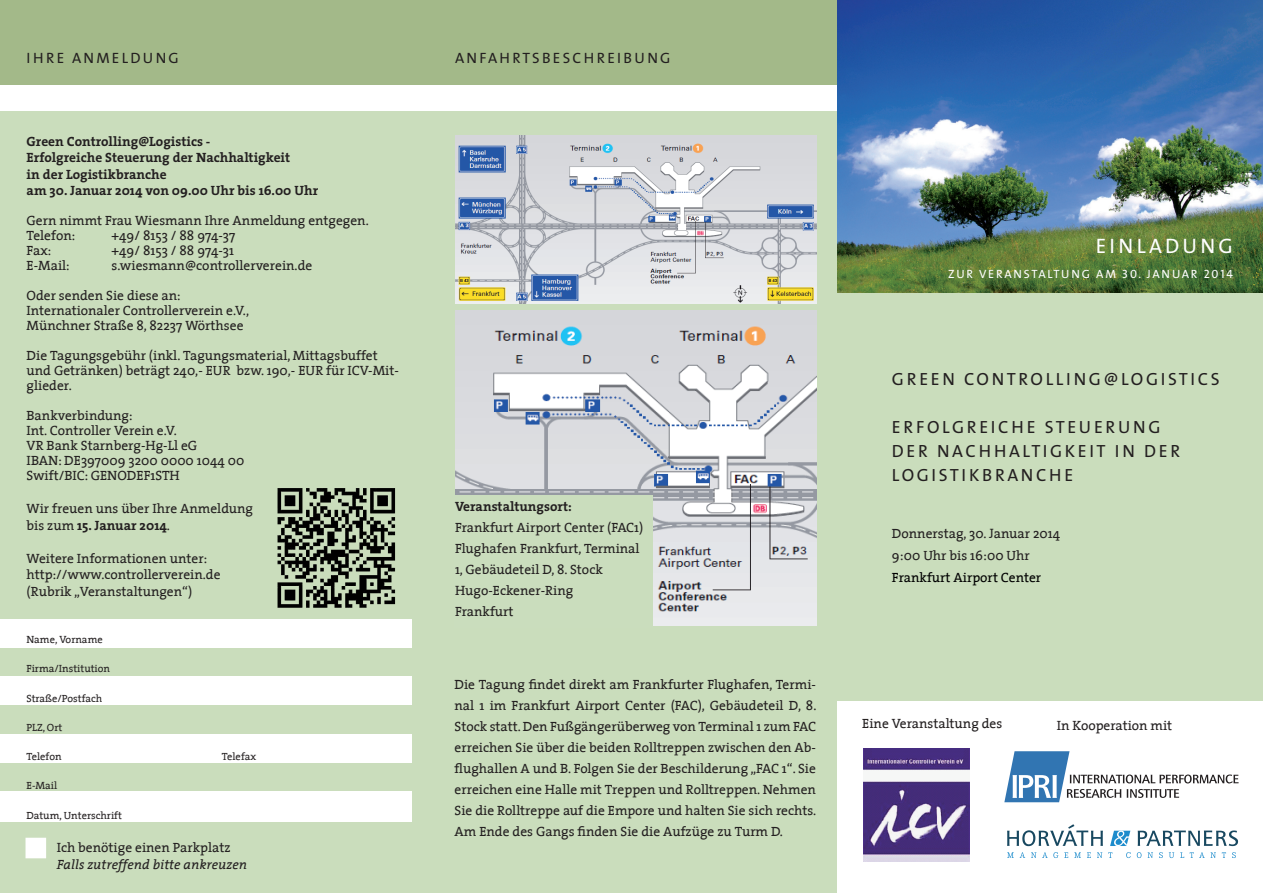
<style>
.page{position:relative;width:1263px;height:893px;background:#caddbc}
.page>*{position:absolute;margin:0;border:0;box-sizing:border-box;transform-origin:0 0}
.t1{font:21px "The Sans Caps";letter-spacing:.15em;color:#fff}
.t2{font:17.7px/24px "The Sans Caps";letter-spacing:.15em;color:#231f20}
.t3{font:15px "The Sans Caps";letter-spacing:.15em;color:#231f20}
.t4{font:13.5px/21px "The Serif";color:#231f20}
.t5{font:700 13.5px/16.5px "The Serif";color:#231f20}
.t6{font:italic 13.5px "The Serif";color:#231f20}
.t7{font:13.5px "The Serif";color:#000}
.t8{font:12px "The Sans Caps";letter-spacing:.15em;color:#fff}
.t9{font:10.5px "The Serif";color:#231f20}
.s1{font-weight:700}
</style>
<div class="page">
<div style="left:838px;top:702px;width:425px;height:191px;background:#fff"></div>
<div style="left:0;top:791px;width:411px;height:30px;background:#fff"></div>
<div style="left:0;top:734px;width:411px;height:29px;background:#fff"></div>
<div style="left:0;top:676px;width:411px;height:29px;background:#fff"></div>
<div style="left:0;top:619px;width:411px;height:29px;background:#fff"></div>
<div style="left:0;top:0;width:1263px;height:85px;background:#a3b989"></div>
<div style="left:0;top:85px;width:842px;height:26px;background:#fff"></div>
<svg style="left:1004px;top:751px;width:234px;height:51px"></svg>
<img style="left:838px;top:0;width:425px;height:293px">
<img style="left:864px;top:749px;width:105px;height:112px">
<svg style="left:1007px;top:824px;width:96px;height:22px"></svg>
<svg style="left:1138px;top:830px;width:100px;height:16px"></svg>
<svg style="left:1007px;top:852px;width:7px;height:6px"></svg>
<svg style="left:1020px;top:852px;width:5px;height:6px"></svg>
<svg style="left:1031px;top:852px;width:5px;height:6px"></svg>
<svg style="left:1042px;top:852px;width:16px;height:6px"></svg>
<svg style="left:1064px;top:852px;width:4px;height:6px"></svg>
<svg style="left:1074px;top:852px;width:7px;height:6px"></svg>
<svg style="left:1087px;top:852px;width:4px;height:6px"></svg>
<svg style="left:1097px;top:852px;width:5px;height:6px"></svg>
<svg style="left:1108px;top:852px;width:4px;height:6px"></svg>
<svg style="left:1126px;top:852px;width:4px;height:6px"></svg>
<svg style="left:1137px;top:852px;width:4px;height:6px"></svg>
<svg style="left:1148px;top:852px;width:5px;height:6px"></svg>
<svg style="left:1159px;top:852px;width:4px;height:6px"></svg>
<svg style="left:1169px;top:852px;width:5px;height:6px"></svg>
<svg style="left:1180px;top:852px;width:4px;height:6px"></svg>
<svg style="left:1190px;top:852px;width:26px;height:6px"></svg>
<svg style="left:1222px;top:852px;width:4px;height:6px"></svg>
<svg style="left:1232px;top:852px;width:4px;height:6px"></svg>
<svg style="left:1110px;top:830px;width:20px;height:16px"></svg>
<img style="left:455px;top:135px;width:361px;height:169px">
<img style="left:455px;top:310px;width:361px;height:316px">
<div style="left:26px;top:838px;width:19px;height:20px;background:#fff"></div>
<div style="left:454px;top:495px;width:199px;height:132px;background:#caddbd"></div>
<img style="left:277px;top:488px;width:119px;height:120px">
<p class="t3" style="left:27px;top:46px;width:154px">IHRE ANMELDUNG</p>
<p class="t3" style="left:455px;top:46px;width:217px">ANFAHRTSBESCHREIBUNG</p>
<p class="t5" style="left:27px;top:133px;width:293px">Green Controlling@Logistics -<br>Erfolgreiche Steuerung der Nachhaltigkeit<br>in der Logistikbranche<br>am 30. Januar 2014 von 09.00 Uhr bis 16.00 Uhr</p>
<p class="t4" style="left:27px;top:213px;width:344px;line-height:15px">Gern nimmt Frau Wiesmann Ihre Anmeldung entgegen.<br>Telefon:</p>
<p class="t4" style="left:112px;top:225px;width:125px">+49/ 8153 / 88 974-37</p>
<p class="t4" style="left:27px;top:240px;width:26px">Fax:</p>
<p class="t4" style="left:112px;top:240px;width:124px">+49/ 8153 / 88 974-31</p>
<p class="t4" style="left:27px;top:255px;width:45px">E-Mail:</p>
<p class="t4" style="left:112px;top:255px;width:202px">s.wiesmann@controllerverein.de</p>
<p class="t4" style="left:27px;top:288px;width:224px;line-height:15px">Oder senden Sie diese an:<br>Internationaler Controllerverein e.V.,<br>Münchner Straße 8, 82237 Wörthsee</p>
<p class="t4" style="left:27px;top:348px;width:374px;line-height:15px">Die Tagungsgebühr (inkl. Tagungsmaterial, Mittagsbuffet und Getränken) beträgt 240,- EUR bzw. 190,- EUR für ICV-Mit&shy;glieder.</p>
<p class="t4" style="left:27px;top:408px;width:219px;line-height:15px">Bankverbindung:<br>Int. Controller Verein e.V.<br>VR Bank Starnberg-Hg-Ll eG<br>IBAN: DE397009 3200 0000 1044 00<br>Swift/BIC: GENODEF1STH</p>
<p class="t4" style="left:27px;top:500px;width:228px;line-height:16.5px">Wir freuen uns über Ihre Anmeldung bis zum <span class="s1">15. Januar 2014</span>.</p>
<p class="t4" style="left:27px;top:550px;width:195px;line-height:16.5px">Weitere Informationen unter: http://www.controllerverein.de (Rubrik „Veranstaltungen“)</p>
<p class="t9" style="left:26px;top:631px;width:78px">Name, Vorname</p>
<p class="t9" style="left:26px;top:660px;width:85px">Firma/Institution</p>
<p class="t9" style="left:26px;top:689px;width:77px">Straße/Postfach</p>
<p class="t9" style="left:26px;top:719px;width:38px">PLZ, Ort</p>
<p class="t9" style="left:26px;top:748px;width:37px">Telefon</p>
<p class="t9" style="left:222px;top:748px;width:36px">Telefax</p>
<p class="t9" style="left:26px;top:777px;width:32px">E-Mail</p>
<p class="t9" style="left:26px;top:806px;width:97px">Datum, Unterschrift</p>
<p class="t4" style="left:57px;top:837px;width:175px">Ich benötige einen Parkplatz</p>
<p class="t6" style="left:57px;top:853px;width:192px">Falls zutreffend bitte ankreuzen</p>
<p class="t5" style="left:455px;top:498px;width:118px">Veranstaltungsort:</p>
<p class="t4" style="left:455px;top:517px;width:190px">Frankfurt Airport Center (FAC1)<br>Flughafen Frankfurt, Terminal<br>1, Gebäudeteil D, 8. Stock<br>Hugo-Eckener-Ring<br>Frankfurt</p>
<p class="t4" style="left:454px;top:673px;width:363px;text-align:justify">Die Tagung findet direkt am Frankfurter Flughafen, Termi&shy;nal 1 im Frankfurt Airport Center (FAC), Gebäudeteil D, 8.<br>Stock statt. Den Fußgängerüberweg von Terminal 1 zum FAC erreichen Sie über die beiden Rolltreppen zwischen den Ab&shy;flughallen A und B. Folgen Sie der Beschilderung „FAC 1“. Sie erreichen eine Halle mit Treppen und Rolltreppen. Nehmen Sie die Rolltreppe auf die Empore und halten Sie sich rechts.<br>Am Ende des Gangs finden Sie die Aufzüge zu Turm D.</p>
<h1 class="t1" style="left:1096px;top:228px;width:139px">EINLADUNG</h1>
<p class="t8" style="left:948px;top:264px;width:286px">ZUR VERANSTALTUNG AM 30. JANUAR 2014</p>
<h2 class="t2" style="left:892px;top:366px;width:329px">GREEN CONTROLLING@LOGISTICS</h2>
<h2 class="t2" style="left:892px;top:414px;width:290px">ERFOLGREICHE STEUERUNG<br>DER NACHHALTIGKEIT IN DER<br>LOGISTIKBRANCHE</h2>
<p class="t4" style="left:892px;top:522px;width:170px;line-height:22.2px">Donnerstag, 30. Januar 2014<br>9:00 Uhr bis 16:00 Uhr</p>
<p class="t7" style="left:892px;top:567px;width:151px">Frankfurt Airport Center</p>
<p class="t4" style="left:862px;top:713px;width:142px">Eine Veranstaltung des</p>
<p class="t4" style="left:1057px;top:714px;width:117px">In Kooperation mit</p>
</div>
